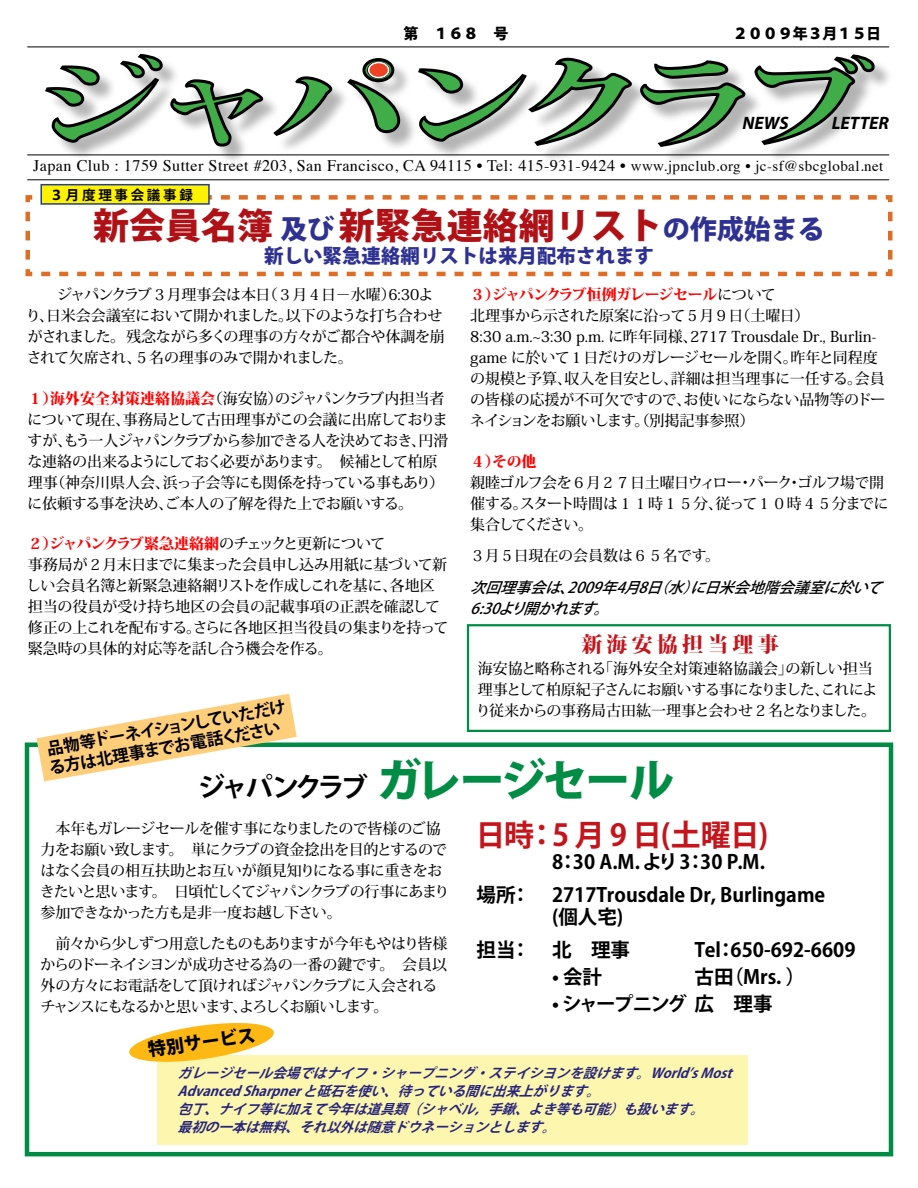
<style>
.page{position:relative;width:918px;height:1188px;background:#fff}
.page>*{position:absolute;margin:0;border:0;box-sizing:border-box;transform-origin:0 0}
.t1{font:800 36px "Koz Go Std";color:#b01116}
.t2{font:700 30px "Koz Go Pro";color:#c4151c}
.t3{font:700 27px "Koz Go Pro";letter-spacing:-.14em;color:#000}
.t4{font:800 21px "Koz Min Pro";letter-spacing:.2em;color:#c4151c}
.t5{font:700 19.5px/33px "Koz Go Pro";color:#000}
.t6{font:800 19.5px "Koz Go Std";color:#2e3192}
.t7{font:700 19.5px "Koz Go Pro";letter-spacing:-.09em;color:#000}
.t8{font:italic 700 18px "Myriad";color:#000}
.t9{font:800 18px "Koz Go Std";color:#000}
.t10{font:700 16.5px/19.5px "Koz Go Pro";color:#000}
.t11{font:16.2px "Times";letter-spacing:.03em;color:#000}
.t12{font:500 15px/21px "Koz Min Pro";letter-spacing:-.03em;color:#000}
.t13{font:500 15px/21px "Koz Min Pro";letter-spacing:-.01em;color:#000}
.t14{font:500 15px/21px "Koz Min Pro";letter-spacing:-.07em;color:#000}
.t15{font:italic 500 15px/21px "Koz Go Pro";color:#000}
.t16{font:800 15px "Koz Go Pro";color:#000}
.t17{font:800 15px "Koz Min Pro";color:#f00}
.t18{font:italic 700 13.5px/18px "Koz Go Std";color:#26247b}
.t19{font:700 13.5px "Koz Go Std";letter-spacing:.2em;color:#000}
.s1{font-size:15px}
.s2{font-size:27px;color:#2e3192}
.s3{font-weight:800;color:#f00}
.s4{font-weight:800;font-size:45px;color:#008c44}
</style>
<div class="page">
<div style="left:25px;top:742px;width:868px;height:414px;border:4px solid #008c44"></div>
<hr style="left:27px;top:47px;width:862px;height:1px;background:#000">
<hr style="left:27px;top:155px;width:862px;height:1px;background:#000">
<hr style="left:27px;top:179px;width:862px;height:1px;background:#000">
<div style="left:48px;top:55px;width:846px;height:112px;background:#000;opacity:.3"></div>
<svg style="left:45px;top:53px;width:831px;height:97px"></svg>
<div style="left:369px;top:63px;width:20px;height:15px;background:#ef4123;border-radius:50%"></div>
<div style="left:368px;top:62px;width:21px;height:16px;border:2px solid #fff;border-radius:50%"></div>
<svg style="left:25px;top:195px;width:868px;height:82px"></svg>
<div style="left:41px;top:185px;width:168px;height:19px;background:#fff200"></div>
<div style="left:40px;top:184px;width:170px;height:21px;border:2px solid #24408f"></div>
<div style="left:467px;top:624px;width:424px;height:108px;border:2px solid #008c44"></div>
<div style="left:158px;top:1055px;width:590px;height:89px;background:#fdf6af"></div>
<svg style="left:129px;top:1023px;width:145px;height:42px"></svg>
<svg style="left:37px;top:694px;width:260px;height:87px"></svg>
<p class="t16" style="left:404px;top:24px;width:106px">第　１６８　号</p>
<p class="t16" style="left:733px;top:24px;width:150px">２００９年３月１５日</p>
<p class="t8" style="left:743px;top:114px;width:48px">NEWS</p>
<p class="t8" style="left:832px;top:114px;width:59px">LETTER</p>
<p class="t11" style="left:33px;top:150px;width:852px">Japan Club : 1759 Sutter Street #203, San Francisco, CA 94115 • Tel: 415-931-9424 • <span class="s1">www.jpnclub.org • jc-sf@sbcglobal.net</span></p>
<p class="t19" style="left:50px;top:186px;width:145px">３月度理事会議事録</p>
<h1 class="t1" style="left:93px;top:202px;width:733px">新会員名簿<span class="s2">及び</span>新緊急連絡網リスト<span class="s2">の作成始まる</span></h1>
<h3 class="t6" style="left:264px;top:243px;width:391px">新しい緊急連絡網リストは来月配布されます</h3>
<p class="t12" style="left:26px;top:284px;width:420px;text-indent:17px">　ジャパンクラブ３月理事会は本日（３月４日−水曜）6:30より、日米会会議室において開かれました。以下のような打ち合わせがされました。残念ながら多くの理事の方々がご都合や体調を崩されて欠席され、５名の理事のみで開かれました。</p>
<p class="t12" style="left:28px;top:387px;width:423px"><span class="s3">１）海外安全対策連絡協議会</span>（海安協）のジャパンクラブ内担当者について現在、事務局として古田理事がこの会議に出席しておりますが、もう一人ジャパンクラブから参加できる人を決めておき、円滑な連絡の出来るようにしておく必要があります。　候補として柏原理事（神奈川県人会、浜っ子会等にも関係を持っている事もあり）に依頼する事を決め、ご本人の了解を得た上でお願いする。</p>
<p class="t13" style="left:26px;top:533px;width:424px"><span class="s3">２）ジャパンクラブ緊急連絡網</span>のチェックと更新について<br>事務局が２月末日までに集まった会員申し込み用紙に基づいて新しい会員名簿と新緊急連絡網リストを作成しこれを基に、各地区担当の役員が受け持ち地区の会員の記載事項の正誤を確認して修正の上これを配布する。さらに各地区担当役員の集まりを持って緊急時の具体的対応等を話し合う機会を作る。</p>
<p class="t13" style="left:476px;top:657px;width:403px">海安協と略称される｢海外安全対策連絡協議会」の新しい担当理事として柏原紀子さんにお願いする事になりました、これにより従来からの事務局古田紘一理事と会わせ２名となりました。</p>
<p class="t13" style="left:470px;top:284px;width:417px"><span class="s3">３）ジャパンクラブ恒例ガレージセール</span>について<br>北理事から示された原案に沿って５月９日（土曜日）<br>8:30 a.m.~3:30 p.m. に昨年同様、2717 Trousdale Dr., Burlin&shy;game に於いて１日だけのガレージセールを開く。昨年と同程度の規模と予算、収入を目安とし、詳細は担当理事に一任する。会員の皆様の応援が不可欠ですので、お使いにならない品物等のドーネイションをお願いします。（別掲記事参照）</p>
<p class="t17" style="left:470px;top:450px;width:68px">４）その他</p>
<p class="t12" style="left:470px;top:471px;width:420px">親睦ゴルフ会を６月２７日土曜日ウィロー・パーク・ゴルフ場で開催する。スタート時間は１１時１５分、従って１０時４５分までに集合してください。</p>
<p class="t13" style="left:470px;top:545px;width:251px">３月５日現在の会員数は６５名です。</p>
<p class="t15" style="left:470px;top:578px;width:420px">次回理事会は、2009年4月8日（水）に日米会地階会議室に於いて<br>6:30より開かれます。</p>
<h3 class="t4" style="left:581px;top:628px;width:199px">新海安協担当理事</h3>
<p class="t10" style="left:44px;top:740px;width:245px;rotate:-10deg">品物等ドーネイションしていただける方は北理事までお電話ください</p>
<h3 class="t3" style="left:198px;top:769px;width:477px">ジャパンクラブ <span class="s4">ガレージセール</span></h3>
<p class="t12" style="left:40px;top:817px;width:411px">　本年もガレージセールを催す事になりましたので皆様のご協力をお願い致します。　単にクラブの資金捻出を目的とするのではなく会員の相互扶助とお互いが顔見知りになる事に重きをおきたいと思います。　日頃忙しくてジャパンクラブの行事にあまり参加できなかった方も是非一度お越し下さい。</p>
<p class="t14" style="left:40px;top:933px;width:409px">　前々から少しずつ用意したものもありますが今年もやはり皆様からのドーネイシヨンが成功させる為の一番の鍵です。　会員以外の方々にお電話をして頂ければジャパンクラブに入会されるチャンスにもなるかと思います、よろしくお願いします。</p>
<p class="t9" style="left:147px;top:1038px;width:109px;rotate:-8deg">特別サービス</p>
<h2 class="t2" style="left:475px;top:816px;width:294px">日時：5 月 9 日(土曜日)</h2>
<h3 class="t5" style="left:477px;top:846px;width:350px;text-indent:75px">8：30 A.M.より3：30 P.M.<br>場所： 2717Trousdale Dr, Burlingame</h3>
<h3 class="t5" style="left:477px;top:902px;width:155px;text-indent:75px">(個人宅)担当： 北　理事</h3>
<h3 class="t5" style="left:695px;top:935px;width:163px">Tel：650-692-6609</h3>
<h3 class="t5" style="left:552px;top:962px;width:52px">•会計</h3>
<h3 class="t5" style="left:695px;top:962px;width:161px">古田（Mrs．）　　　</h3>
<h3 class="t7" style="left:552px;top:991px;width:222px">• シャープニング 広　理事</h3>
<p class="t18" style="left:178px;top:1064px;width:562px">ガレージセール会場ではナイフ・シャープニング・ステイシヨンを設けます。World’sMost AdvancedSharpnerと砥石を使い、待っている間に出来上がります。<br>包丁、ナイフ等に加えて今年は道具類（シャベル，手鍬、よき等も可能）も扱います。<br>最初の一本は無料、それ以外は随意ドウネーションとします。</p>
</div>
